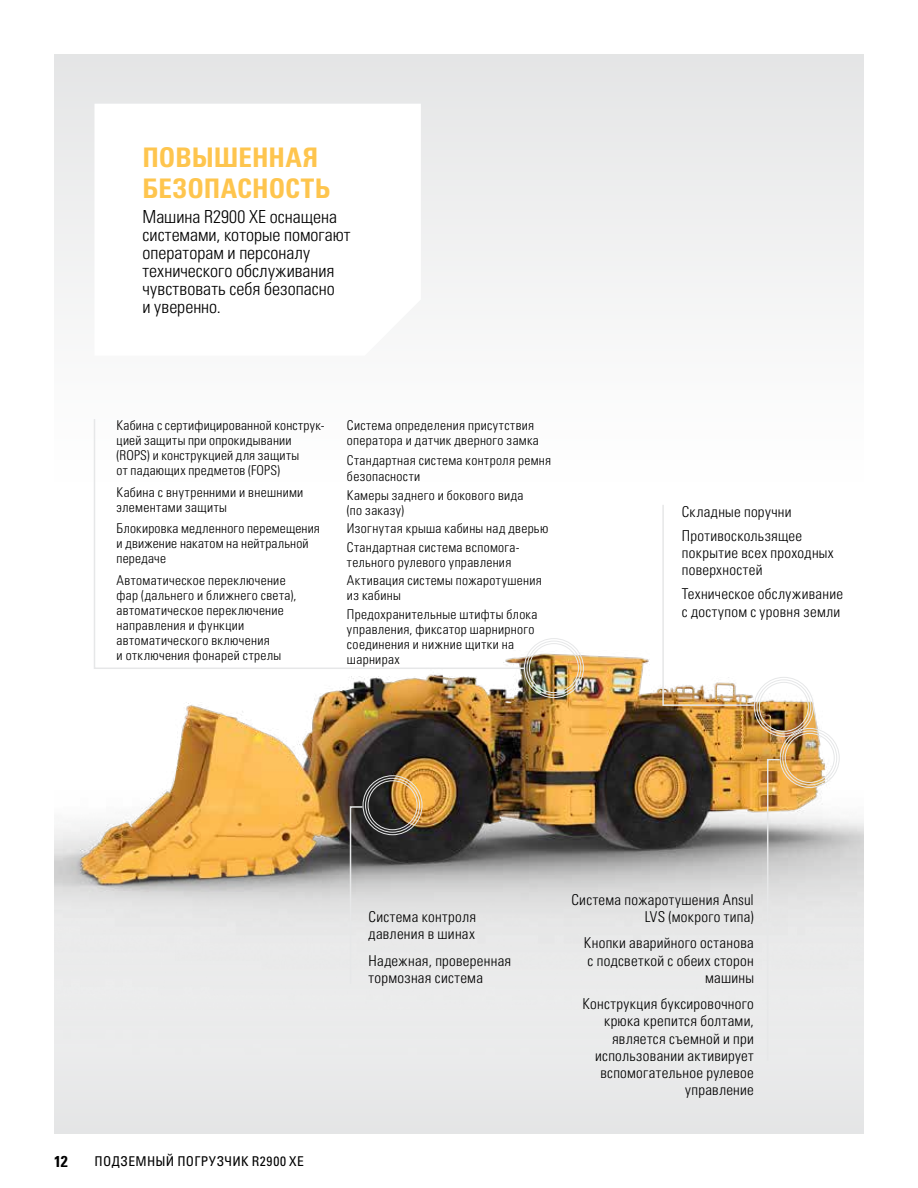
<style>
.page{position:relative;width:918px;height:1188px;background:#fff}
.page>*{position:absolute;margin:0;border:0;box-sizing:border-box;transform-origin:0 0}
.bold_subhead{font:27px/31px "Univers LTCYR 67 Bold Cond";color:#fec54e}
.Copy{font:18px/18px "Univers LTCYR 47 Light Cond";color:#000}
.t1{font:15.75px "Univers LTCYR 67 Bold Cond";color:#000}
.Copy-2{font:15px/17.2px "Univers LTCYR 47 Light Cond";letter-spacing:.02em;color:#000}
.Copy-3{font:13.5px/15px "Univers LTCYR 47 Light Cond";letter-spacing:.025em;color:#000}
.t2{font:condensed 13.5px "Univers LTCYR 57";letter-spacing:.03em;color:#000}
</style>
<div class="page">
<div style="left:54px;top:54px;width:810px;height:427px;background:#f0f0f1"></div>
<div style="left:54px;top:789px;width:810px;height:345px;background:#e9eaea"></div>
<img style="left:54px;top:409px;width:810px;height:493px">
<div style="left:524px;top:638px;width:60px;height:60px;border:1px solid #e6e7e8;border-radius:50%"></div>
<div style="left:526px;top:641px;width:55px;height:55px;border:1px solid #e6e7e8;border-radius:50%"></div>
<div style="left:529px;top:643px;width:50px;height:50px;border:1px solid #e6e7e8;border-radius:50%"></div>
<div style="left:780px;top:728px;width:60px;height:60px;border:1px solid #e6e7e8;border-radius:50%"></div>
<div style="left:782px;top:730px;width:55px;height:55px;border:1px solid #e6e7e8;border-radius:50%"></div>
<div style="left:785px;top:733px;width:50px;height:50px;border:1px solid #e6e7e8;border-radius:50%"></div>
<div style="left:754px;top:677px;width:60px;height:60px;border:1px solid #e6e7e8;border-radius:50%"></div>
<div style="left:756px;top:679px;width:55px;height:55px;border:1px solid #e6e7e8;border-radius:50%"></div>
<div style="left:759px;top:682px;width:50px;height:50px;border:1px solid #e6e7e8;border-radius:50%"></div>
<div style="left:363px;top:775px;width:60px;height:60px;border:1px solid #e6e7e8;border-radius:50%"></div>
<div style="left:365px;top:778px;width:55px;height:55px;border:1px solid #e6e7e8;border-radius:50%"></div>
<div style="left:368px;top:780px;width:50px;height:50px;border:1px solid #e6e7e8;border-radius:50%"></div>
<svg style="left:93px;top:418px;width:432px;height:252px"></svg>
<svg style="left:766px;top:758px;width:15px;height:144px"></svg>
<svg style="left:662px;top:503px;width:93px;height:204px"></svg>
<svg style="left:349px;top:805px;width:15px;height:97px"></svg>
<div style="left:94px;top:104px;width:327px;height:252px;background:#fff"></div>
<p class="bold_subhead" style="left:143px;top:141px;width:189px">ПОВЫШЕННАЯ<br>БЕЗОПАСНОСТЬ</p>
<p class="Copy" style="left:143px;top:206px;width:210px">Машина R2900 XE оснащена системами, которые помогают операторам и персоналу технического обслуживания чувствовать себя безопасно<br>и уверенно.</p>
<p class="Copy-3" style="left:117px;top:417px;width:209px">Кабина с сертифицированной конструк&shy;цией защиты при опрокидывании (ROPS) и конструкцией для защиты<br>от падающих предметов (FOPS)</p>
<p class="Copy-3" style="left:117px;top:484px;width:188px">Кабина с внутренними и внешними элементами защиты</p>
<p class="Copy-3" style="left:117px;top:520px;width:205px">Блокировка медленного перемещения и движение накатом на нейтральной передаче</p>
<p class="Copy-3" style="left:117px;top:572px;width:181px">Автоматическое переключение фар (дальнего и ближнего света), автоматическое переключение направления и функции автоматического включения<br>и отключения фонарей стрелы</p>
<p class="Copy-3" style="left:347px;top:417px;width:193px">Система определения присутствия оператора и датчик дверного замка</p>
<p class="Copy-3" style="left:347px;top:451px;width:206px;line-height:16.5px">Стандартная система контроля ремня безопасности</p>
<p class="Copy-3" style="left:347px;top:487px;width:178px">Камеры заднего и бокового вида (по заказу)</p>
<p class="Copy-3" style="left:347px;top:520px;width:203px">Изогнутая крыша кабины над дверью</p>
<p class="Copy-3" style="left:347px;top:539px;width:174px">Стандартная система вспомога&shy;тельного рулевого управления</p>
<p class="Copy-3" style="left:347px;top:572px;width:196px">Активация системы пожаротушения из кабины</p>
<p class="Copy-3" style="left:347px;top:606px;width:192px">Предохранительные штифты блока управления, фиксатор шарнирного соединения и нижние щитки на шарнирах</p>
<p class="Copy-2" style="left:682px;top:502px;width:111px">Складные поручни</p>
<p class="Copy-2" style="left:682px;top:526px;width:153px">Противоскользящее покрытие всех проходных поверхностей</p>
<p class="Copy-2" style="left:682px;top:585px;width:163px">Техническое обслуживание с доступом с уровня земли</p>
<p class="t1" style="left:54px;top:1152px;width:15px">12</p>
<p class="t2" style="left:94px;top:1153px;width:211px">ПОДЗЕМНЫЙ ПОГРУЗЧИК R2900 XE</p>
<p class="Copy-2" style="left:369px;top:908px;width:109px">Система контроля давления в шинах</p>
<p class="Copy-2" style="left:369px;top:951px;width:144px">Надежная, проверенная тормозная система</p>
<p class="Copy-2" style="left:572px;top:890px;width:184px;text-align:right">Система пожаротушения Ansul<br>LVS (мокрого типа)</p>
<p class="Copy-2" style="left:584px;top:934px;width:172px;text-align:right">Кнопки аварийного останова с подсветкой с обеих сторон машины</p>
<p class="Copy-2" style="left:583px;top:994px;width:173px;text-align:right">Конструкция буксировочного крюка крепится болтами, является съемной и при использовании активирует вспомогательное рулевое управление</p>
</div>
